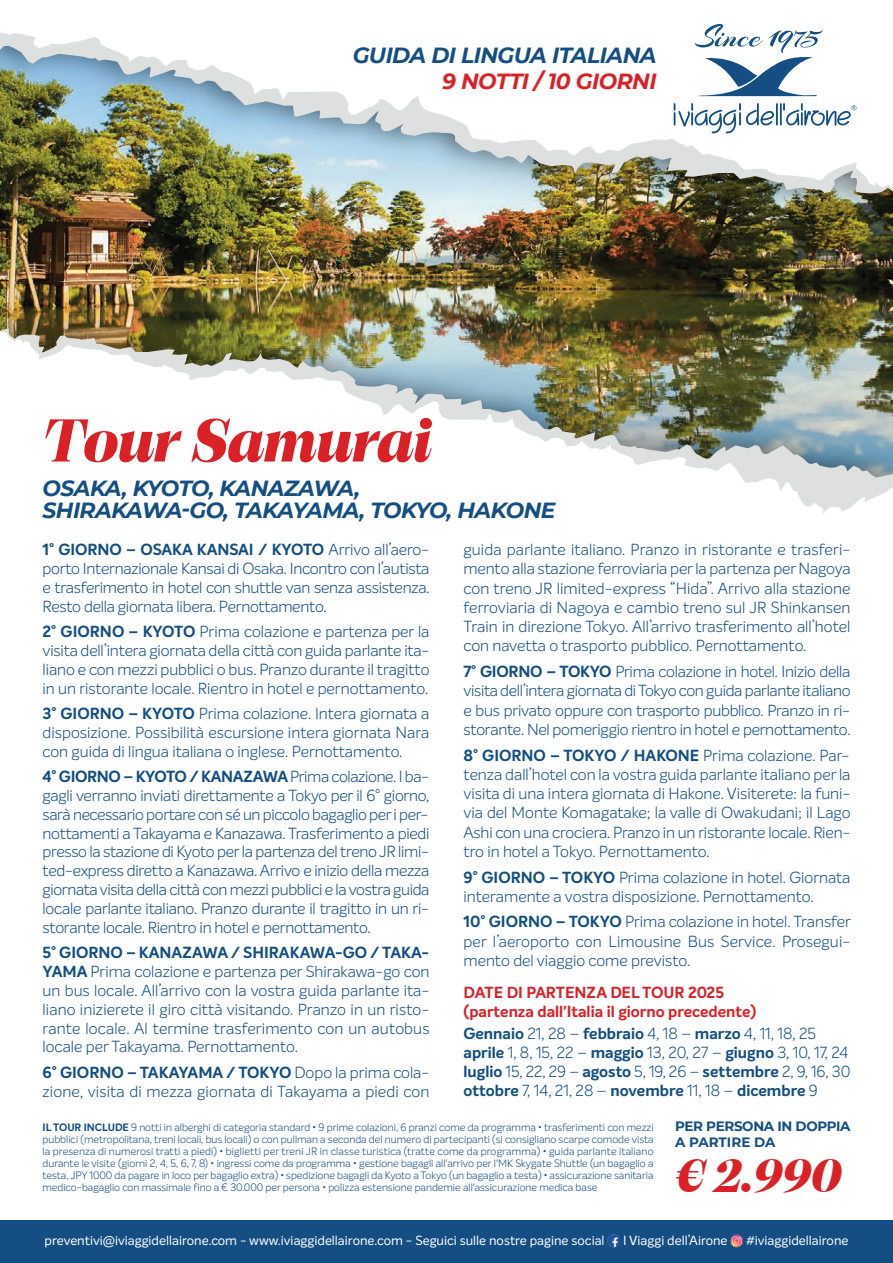
<style>
.page{position:relative;width:893px;height:1263px;background:#fff}
.page>*{position:absolute;margin:0;border:0;box-sizing:border-box;transform-origin:0 0}
.t1{font:61.95px "Cotford Display Bold Italic";letter-spacing:-.005em;color:#da2128}
.t2{font:48px "Cotford Display Bold Italic";color:#da2128}
.t3{font:italic 700 21.9px/21.8px "Montserrat";letter-spacing:-.025em;color:#144e82}
.t4{font:italic 700 21.9px "Montserrat";letter-spacing:-.025em;color:#da2128}
.t5{font:300 15.75px/18.9px "Intelo";color:#144e82;text-align:justify}
.t6{font:700 15.75px/19.2px "Intelo";color:#da2128}
.t7{font:700 13.5px/16.2px "Montserrat";letter-spacing:-.025em;color:#144e82}
.t8{font:13.05px "Intelo";color:#fff}
.t9{font:300 10.5px/12px "Intelo";color:#144e82;text-align:justify}
.s1{font-weight:700}
</style>
<div class="page">
<img style="left:0;top:228px;width:893px;height:22px">
<img style="left:0;top:198px;width:893px;height:30px">
<img style="left:0;top:23px;width:893px;height:175px">
<img style="left:0;top:250px;width:893px;height:78px">
<img style="left:0;top:328px;width:893px;height:185px">
<div style="left:0;top:1220px;width:893px;height:43px;background:#144e82"></div>
<svg style="left:607px;top:1234px;width:13px;height:13px"></svg>
<svg style="left:730px;top:1234px;width:13px;height:13px"></svg>
<hr style="left:776px;top:103px;width:2px;height:22px;background:#144e82">
<hr style="left:780px;top:103px;width:2px;height:22px;background:#144e82">
<svg style="left:674px;top:103px;width:100px;height:30px"></svg>
<svg style="left:783px;top:103px;width:73px;height:23px"></svg>
<svg style="left:694px;top:24px;width:129px;height:72px"></svg>
<h3 class="t3" style="left:353px;top:44px;width:305px">GUIDA DI LINGUA ITALIANA</h3>
<h3 class="t4" style="left:442px;top:68px;width:216px">9 NOTTI / 10 GIORNI</h3>
<h1 class="t1" style="left:42px;top:415px;width:391px">Tour Samurai</h1>
<h3 class="t3" style="left:42px;top:477px;width:515px">OSAKA, KYOTO, KANAZAWA,<br>SHIRAKAWA-GO, TAKAYAMA, TOKYO, HAKONE</h3>
<p class="t5" style="left:43px;top:541px;width:389px"><span class="s1">1° GIORNO – OSAKA KANSAI / KYOTO</span> Arrivo all’aero&shy;porto Internazionale Kansai di Osaka. Incontro con l’autista e trasferimento in hotel con shuttle van senza assistenza.<br>Resto della giornata libera. Pernottamento.</p>
<p class="t5" style="left:43px;top:623px;width:388px"><span class="s1">2° GIORNO – KYOTO</span> Prima colazione e partenza per la visita dell’intera giornata della città con guida parlante ita&shy;liano e con mezzi pubblici o bus. Pranzo durante il tragitto in un ristorante locale. Rientro in hotel e pernottamento.</p>
<p class="t5" style="left:43px;top:705px;width:388px"><span class="s1">3° GIORNO – KYOTO</span> Prima colazione. Intera giornata a disposizione. Possibilità escursione intera giornata Nara con guida di lingua italiana o inglese. Pernottamento.</p>
<p class="t5" style="left:43px;top:768px;width:388px"><span class="s1">4° GIORNO – KYOTO / KANAZAWA</span> Prima colazione. I ba&shy;gagli verranno inviati direttamente a Tokyo per il 6° giorno, sarà necessario portare con sé un piccolo bagaglio per i per&shy;nottamenti a Takayama e Kanazawa. Trasferimento a piedi presso la stazione di Kyoto per la partenza del treno JR limi&shy;ted-express diretto a Kanazawa. Arrivo e inizio della mezza giornata visita della città con mezzi pubblici e la vostra guida locale parlante italiano. Pranzo durante il tragitto in un ri&shy;storante locale. Rientro in hotel e pernottamento.</p>
<p class="t5" style="left:43px;top:944px;width:388px"><span class="s1">5° GIORNO – KANAZAWA / SHIRAKAWA-GO / TAKA-YAMA</span> Prima colazione e partenza per Shirakawa-go con un bus locale. All’arrivo con la vostra guida parlante ita&shy;liano inizierete il giro città visitando. Pranzo in un risto&shy;rante locale. Al termine trasferimento con un autobus locale per Takayama. Pernottamento.</p>
<p class="t5" style="left:43px;top:1064px;width:388px"><span class="s1">6° GIORNO – TAKAYAMA / TOKYO</span> Dopo la prima cola&shy;zione, visita di mezza giornata di Takayama a piedi con</p>
<p class="t5" style="left:463px;top:541px;width:388px">guida parlante italiano. Pranzo in ristorante e trasferi&shy;mento alla stazione ferroviaria per la partenza per Nagoya con treno JR limited-express “Hida”. Arrivo alla stazione ferroviaria di Nagoya e cambio treno sul JR Shinkansen Train in direzione Tokyo. All’arrivo trasferimento all’hotel con navetta o trasporto pubblico. Pernottamento.</p>
<p class="t5" style="left:463px;top:663px;width:388px"><span class="s1">7° GIORNO – TOKYO</span> Prima colazione in hotel. Inizio della visita dell’intera giornata di Tokyo con guida parlante italiano e bus privato oppure con trasporto pubblico. Pranzo in ri&shy;storante. Nel pomeriggio rientro in hotel e pernottamento.</p>
<p class="t5" style="left:463px;top:746px;width:389px"><span class="s1">8° GIORNO – TOKYO / HAKONE</span> Prima colazione. Par&shy;tenza dall’hotel con la vostra guida parlante italiano per la visita di una intera giornata di Hakone. Visiterete: la funi&shy;via del Monte Komagatake; la valle di Owakudani; il Lago Ashi con una crociera. Pranzo in un ristorante locale. Rien&shy;tro in hotel a Tokyo. Pernottamento.</p>
<p class="t5" style="left:463px;top:868px;width:388px"><span class="s1">9° GIORNO – TOKYO</span> Prima colazione in hotel. Giornata interamente a vostra disposizione. Pernottamento.</p>
<p class="t5" style="left:463px;top:913px;width:389px"><span class="s1">10° GIORNO – TOKYO</span> Prima colazione in hotel. Transfer per l’aeroporto con Limousine Bus Service. Prosegui&shy;mento del viaggio come previsto.</p>
<p class="t6" style="left:463px;top:984px;width:294px">DATE DI PARTENZA DEL TOUR 2025 (partenza dall'Italia il giorno precedente)</p>
<p class="t5" style="left:463px;top:1024px;width:388px;text-align:left"><span class="s1">Gennaio</span> 21, 28 – <span class="s1">febbraio</span> 4, 18 – <span class="s1">marzo</span> 4, 11, 18, 25 <span class="s1">aprile</span> 1, 8, 15, 22 – <span class="s1">maggio</span> 13, 20, 27 – <span class="s1">giugno</span> 3, 10, 17, 24 <span class="s1">luglio</span> 15, 22, 29 – <span class="s1">agosto</span> 5, 19, 26 – <span class="s1">settembre</span> 2, 9, 16, 30 <span class="s1">ottobre</span> 7, 14, 21, 28 – <span class="s1">novembre</span> 11, 18 – <span class="s1">dicembre</span> 9</p>
<p class="t7" style="left:675px;top:1118px;width:177px">PER PERSONA IN DOPPIA<br>A PARTIRE DA</p>
<h2 class="t2" style="left:675px;top:1155px;width:168px">€ 2.990</h2>
<p class="t9" style="left:43px;top:1122px;width:613px"><span class="s1">IL TOUR INCLUDE</span> 9 notti in alberghi di categoria standard • 9 prime colazioni, 6 pranzi come da programma • trasferimenti con mezzi pubblici (metropolitana, treni locali, bus locali) o con pullman a seconda del numero di partecipanti (si consigliano scarpe comode vista la presenza di numerosi tratti a piedi) • biglietti per treni JR in classe turistica (tratte come da programma) • guida parlante italiano durante le visite (giorni 2, 4, 5, 6, 7, 8) • ingressi come da programma • gestione bagagli all'arrivo per l'MK Skygate Shuttle (un bagaglio a testa, JPY 1000 da pagare in loco per bagaglio extra) • spedizione bagagli da Kyoto a Tokyo (un bagaglio a testa) • assicurazione sanitaria medico-bagaglio con massimale fino a € 30.000 per persona • polizza estensione pandemie all'assicurazione medica base</p>
<p class="t8" style="left:45px;top:1234px;width:562px">preventivi@iviaggidellairone.com - www.iviaggidellairone.com - Seguici sulle nostre pagine social</p>
<p class="t8" style="left:623px;top:1234px;width:106px">I Viaggi dell’Airone</p>
<p class="t8" style="left:746px;top:1234px;width:104px">#iviaggidellairone</p>
</div>
